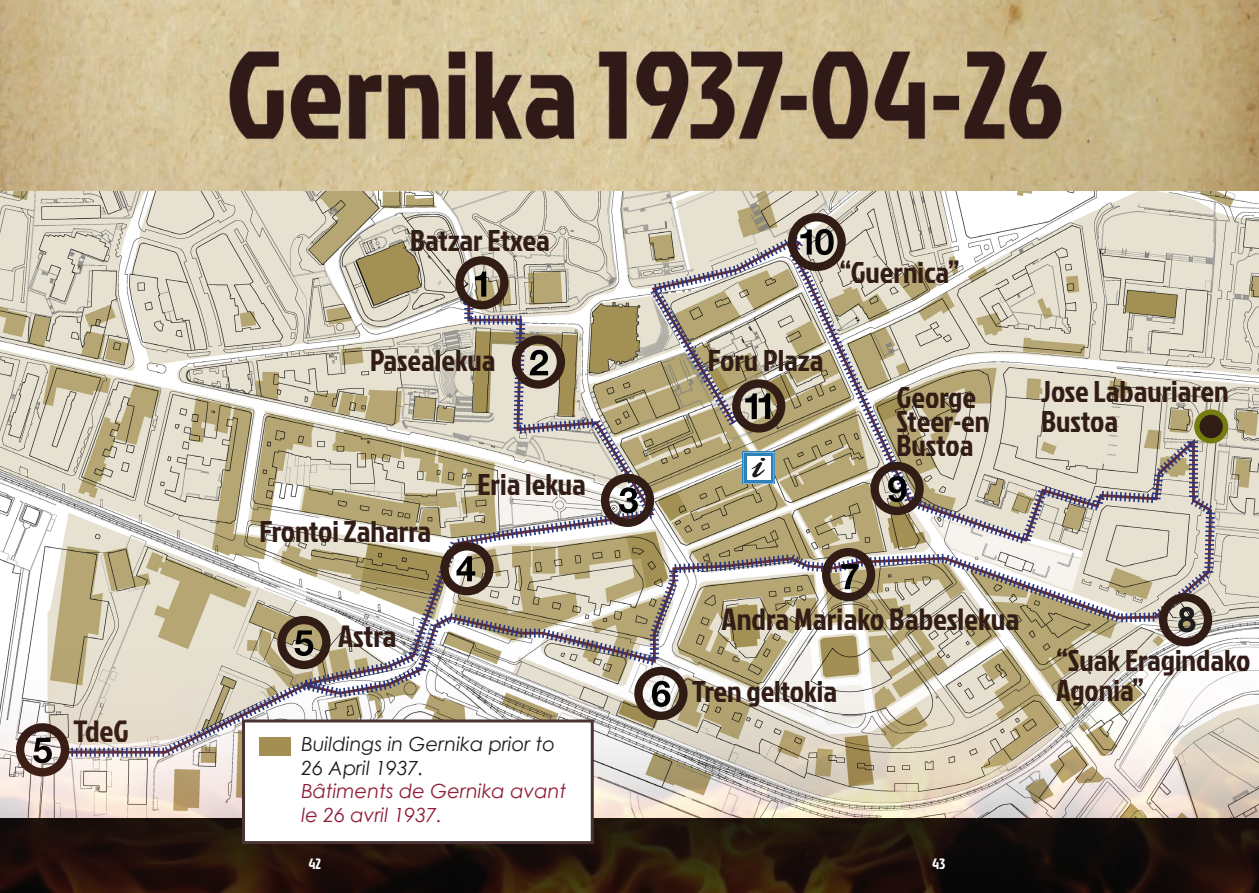
<style>
.page{position:relative;width:1259px;height:893px;background:#fff}
.page>*{position:absolute;margin:0;border:0;box-sizing:border-box;transform-origin:0 0}
.t1{font:30.75px "Jockey One";color:#321c16}
.t2{font:30px "Jockey One";color:#321c16}
.t3{font:italic 19.5px/23.4px "Century Gothic";color:#1d1d1b}
.t4{font:italic 19.5px/23.4px "Century Gothic";color:#901c38}
.t5{font:15px "Jockey One";color:#fff}
</style>
<div class="page">
<img style="left:0;top:190px;width:1259px;height:320px">
<svg style="left:302px;top:235px;width:914px;height:275px;background:#c9c1ad"></svg>
<svg style="left:475px;top:272px;width:11px;height:25px"></svg>
<svg style="left:619px;top:487px;width:19px;height:23px"></svg>
<svg style="left:529px;top:350px;width:19px;height:25px"></svg>
<svg style="left:888px;top:476px;width:18px;height:26px"></svg>
<svg style="left:745px;top:393px;width:25px;height:26px"></svg>
<div style="left:601px;top:474px;width:53px;height:53px;border:8px solid #321c16;border-radius:50%"></div>
<div style="left:512px;top:335px;width:53px;height:54px;border:8px solid #321c16;border-radius:50%"></div>
<div style="left:455px;top:256px;width:53px;height:53px;border:8px solid #321c16;border-radius:50%"></div>
<div style="left:788px;top:213px;width:58px;height:58px;border:8px solid #321c16;border-radius:50%"></div>
<div style="left:732px;top:379px;width:53px;height:54px;border:8px solid #321c16;border-radius:50%"></div>
<div style="left:870px;top:462px;width:53px;height:53px;border:8px solid #321c16;border-radius:50%"></div>
<svg style="left:1196px;top:412px;width:29px;height:29px"></svg>
<div style="left:1194px;top:409px;width:34px;height:34px;border:5px solid #757c10;border-radius:50%"></div>
<svg style="left:800px;top:229px;width:33px;height:26px"></svg>
<svg style="left:742px;top:451px;width:33px;height:33px"></svg>
<svg style="left:743px;top:452px;width:31px;height:31px"></svg>
<img style="left:0;top:510px;width:1259px;height:309px">
<svg style="left:0;top:819px;width:1259px;height:74px;background:#1f110a"></svg>
<img style="left:0;top:0;width:1259px;height:190px">
<div style="left:242px;top:719px;width:352px;height:125px;background:#fff;border:3px solid #493433"></div>
<div style="left:259px;top:737px;width:32px;height:18px;background:#a38f52"></div>
<p class="t1" style="left:73px;top:709px;width:57px">TdeG</p>
<p class="t2" style="left:410px;top:219px;width:141px">Batzar Etxea</p>
<p class="t2" style="left:839px;top:251px;width:122px">“Guernica”</p>
<p class="t2" style="left:370px;top:339px;width:127px">Pasealekua</p>
<p class="t2" style="left:259px;top:510px;width:173px">Frontoi Zaharra</p>
<p class="t2" style="left:477px;top:463px;width:110px">Eria lekua</p>
<p class="t2" style="left:708px;top:339px;width:117px">Foru Plaza</p>
<p class="t2" style="left:896px;top:375px;width:81px">George</p>
<p class="t2" style="left:896px;top:399px;width:94px">Steer-en</p>
<p class="t2" style="left:896px;top:423px;width:78px">Bustoa</p>
<p class="t2" style="left:1041px;top:370px;width:189px">Jose Labauriaren</p>
<p class="t2" style="left:1041px;top:400px;width:78px">Bustoa</p>
<p class="t1" style="left:338px;top:614px;width:60px">Astra</p>
<p class="t3" style="left:301px;top:732px;width:255px">Buildings in Gernika prior to<br>26 April 1937.</p>
<p class="t4" style="left:301px;top:779px;width:266px">Bâtiments de Gernika avant le 26 avril 1937.</p>
<p class="t1" style="left:721px;top:597px;width:299px">Andra Mariako Babeslekua</p>
<p class="t2" style="left:692px;top:669px;width:147px">Tren geltokia</p>
<p class="t5" style="left:308px;top:853px;width:14px">42</p>
<p class="t5" style="left:932px;top:853px;width:15px">43</p>
<p class="t2" style="left:1056px;top:638px;width:196px">“Suak Eragindako</p>
<p class="t2" style="left:1056px;top:668px;width:90px">Agonia”</p>
</div>
